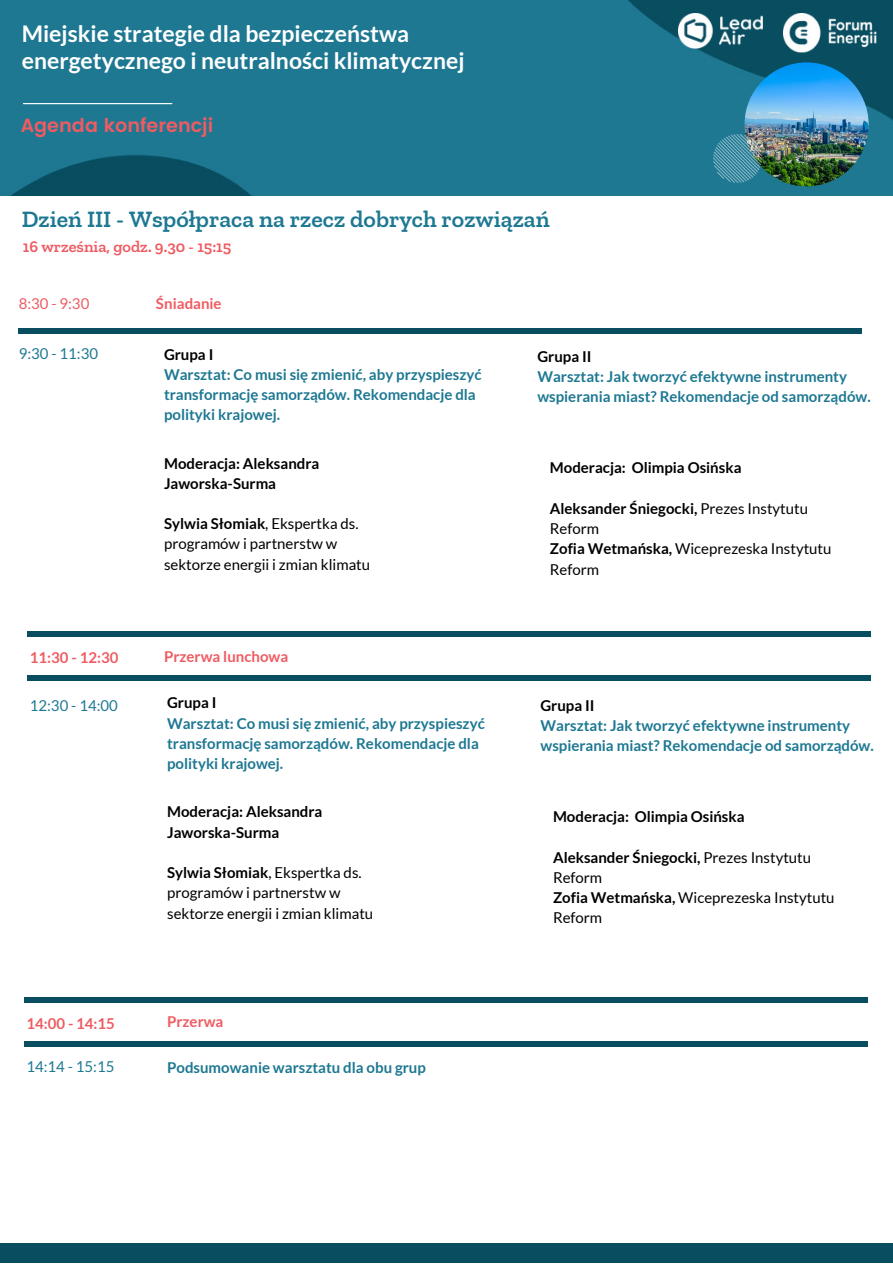
<style>
.page{position:relative;width:893px;height:1264px;background:#fff}
.page>*{position:absolute;margin:0;border:0;box-sizing:border-box;transform-origin:0 0}
.t1{font:600 23.85px "Zilla Slab";color:#1d7892}
.t2{font:700 22.95px/27.3px "Lato";color:#fff}
.t3{font:600 19.05px "Poppins";color:#ef5b62}
.t4{font:600 16.35px "Zilla Slab";color:#ef5b62}
.t5{font:700 15px/20.2px "Lato";color:#1d7892}
.t6{font:15px/20.2px "Lato";color:#000}
.t7{font:700 15px/20.2px "Lato";color:#000}
.t8{font:700 15px "Lato";color:#ef5b62}
.t9{font:15px "Lato";color:#1d7892}
.t10{font:15px "Lato";color:#ef5b62}
.s1{font-weight:700}
</style>
<div class="page">
<img style="left:0;top:0;width:892px;height:195px">
<img style="left:783px;top:14px;width:93px;height:38px">
<img style="left:678px;top:14px;width:84px;height:35px">
<img style="left:744px;top:62px;width:124px;height:124px;border-radius:50%">
<hr style="left:23px;top:103px;width:149px;height:1px;background:#fff">
<img style="left:713px;top:134px;width:48px;height:49px">
<div style="left:19px;top:328px;width:843px;height:6px;background:#094d60"></div>
<div style="left:27px;top:631px;width:844px;height:6px;background:#094d60"></div>
<div style="left:0;top:1243px;width:892px;height:19px;background:#094d60"></div>
<div style="left:27px;top:675px;width:844px;height:5px;background:#094d60"></div>
<div style="left:24px;top:997px;width:843px;height:5px;background:#094d60"></div>
<div style="left:24px;top:1040px;width:843px;height:6px;background:#094d60"></div>
<h2 class="t2" style="left:22px;top:19px;width:444px">Miejskie strategie dla bezpieczeństwa energetycznego i neutralności klimatycznej</h2>
<p class="t3" style="left:21px;top:114px;width:194px">Agenda konferencji</p>
<h1 class="t1" style="left:22px;top:205px;width:529px">Dzień III - Współpraca na rzecz dobrych rozwiązań</h1>
<p class="t4" style="left:23px;top:237px;width:210px">16 września, godz. 9.30 - 15:15</p>
<p class="t10" style="left:19px;top:294px;width:72px">8:30 - 9:30</p>
<p class="t9" style="left:19px;top:344px;width:81px">9:30 - 11:30</p>
<p class="t8" style="left:156px;top:294px;width:67px">Śniadanie</p>
<p class="t7" style="left:164px;top:344px;width:51px">Grupa I</p>
<p class="t5" style="left:164px;top:364px;width:319px">Warsztat: Co musi się zmienić, aby przyspieszyć transformację samorządów. Rekomendacje dla polityki krajowej.</p>
<p class="t7" style="left:164px;top:452px;width:157px">Moderacja: Aleksandra<br>Jaworska-Surma</p>
<p class="t6" style="left:164px;top:513px;width:208px"><span class="s1">Sylwia Słomiak</span>, Ekspertka ds. programów i partnerstw w sektorze energii i zmian klimatu</p>
<p class="t8" style="left:30px;top:648px;width:90px">11:30 - 12:30</p>
<p class="t8" style="left:164px;top:647px;width:126px">Przerwa lunchowa</p>
<p class="t9" style="left:30px;top:696px;width:90px">12:30 - 14:00</p>
<p class="t7" style="left:167px;top:692px;width:51px">Grupa I</p>
<p class="t5" style="left:167px;top:712px;width:319px">Warsztat: Co musi się zmienić, aby przyspieszyć transformację samorządów. Rekomendacje dla polityki krajowej.</p>
<p class="t7" style="left:167px;top:801px;width:157px">Moderacja: Aleksandra<br>Jaworska-Surma</p>
<p class="t6" style="left:167px;top:862px;width:208px"><span class="s1">Sylwia Słomiak</span>, Ekspertka ds. programów i partnerstw w sektorze energii i zmian klimatu</p>
<p class="t8" style="left:26px;top:1014px;width:90px">14:00 - 14:15</p>
<p class="t8" style="left:167px;top:1012px;width:58px">Przerwa</p>
<p class="t9" style="left:26px;top:1057px;width:90px">14:14 - 15:15</p>
<p class="t5" style="left:167px;top:1057px;width:260px">Podsumowanie warsztatu dla obu grup</p>
<p class="t7" style="left:537px;top:346px;width:56px">Grupa II</p>
<p class="t5" style="left:537px;top:366px;width:335px">Warsztat: Jak tworzyć efektywne instrumenty wspierania miast? Rekomendacje od samorządów.</p>
<p class="t7" style="left:550px;top:457px;width:193px">Moderacja: Olimpia Osińska</p>
<p class="t6" style="left:550px;top:498px;width:283px"><span class="s1">Aleksander Śniegocki,</span> Prezes Instytutu<br>Reform<br><span class="s1">Zofia Wetmańska,</span> Wiceprezeska Instytutu<br>Reform</p>
<p class="t7" style="left:540px;top:694px;width:56px">Grupa II</p>
<p class="t5" style="left:540px;top:715px;width:335px">Warsztat: Jak tworzyć efektywne instrumenty wspierania miast? Rekomendacje od samorządów.</p>
<p class="t7" style="left:553px;top:806px;width:193px">Moderacja: Olimpia Osińska</p>
<p class="t6" style="left:553px;top:846px;width:283px"><span class="s1">Aleksander Śniegocki,</span> Prezes Instytutu<br>Reform<br><span class="s1">Zofia Wetmańska,</span> Wiceprezeska Instytutu<br>Reform</p>
</div>
